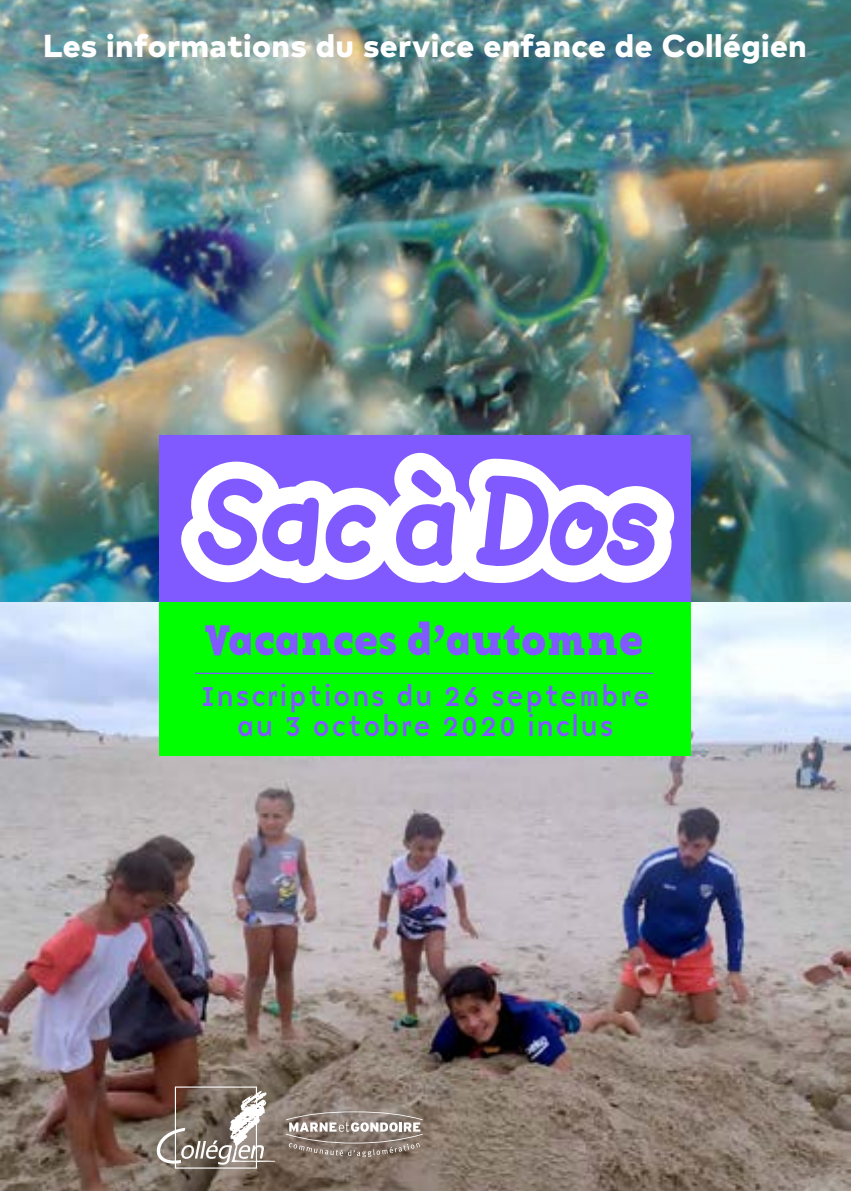
<style>
.page{position:relative;width:851px;height:1191px;background:#fff}
.page>*{position:absolute;margin:0;border:0;box-sizing:border-box;transform-origin:0 0}
.t1{font:44.6px "Base Twelve Serif B";letter-spacing:-.02em;color:#8059ff}
.t2{font:800 31.8px "Mark Pro";letter-spacing:.01em;color:#fff}
.t3{font:28.4px/29.8px "Base Nine";color:#8059ff;text-align:center}
</style>
<div class="page">
<img style="left:0;top:601px;width:850px;height:590px">
<img style="left:0;top:0;width:850px;height:601px">
<div style="left:159px;top:435px;width:532px;height:166px;background:#8059ff"></div>
<svg style="left:181px;top:453px;width:494px;height:130px"></svg>
<div style="left:159px;top:601px;width:532px;height:154px;background:#0f0"></div>
<hr style="left:195px;top:672px;width:458px;height:2px;background:#8059ff">
<svg style="left:157px;top:1086px;width:118px;height:82px;background:#908379"></svg>
<svg style="left:286px;top:1111px;width:136px;height:46px;background:#988b83"></svg>
<p class="t2" style="left:43px;top:21px;width:765px">Les informations du service enfance de Collégien</p>
<p class="t1" style="left:206px;top:608px;width:439px">Vacances d’automne</p>
<p class="t3" style="left:200px;top:681px;width:452px">Inscriptions du 26 septembre au 3 octobre 2020 inclus</p>
</div>
